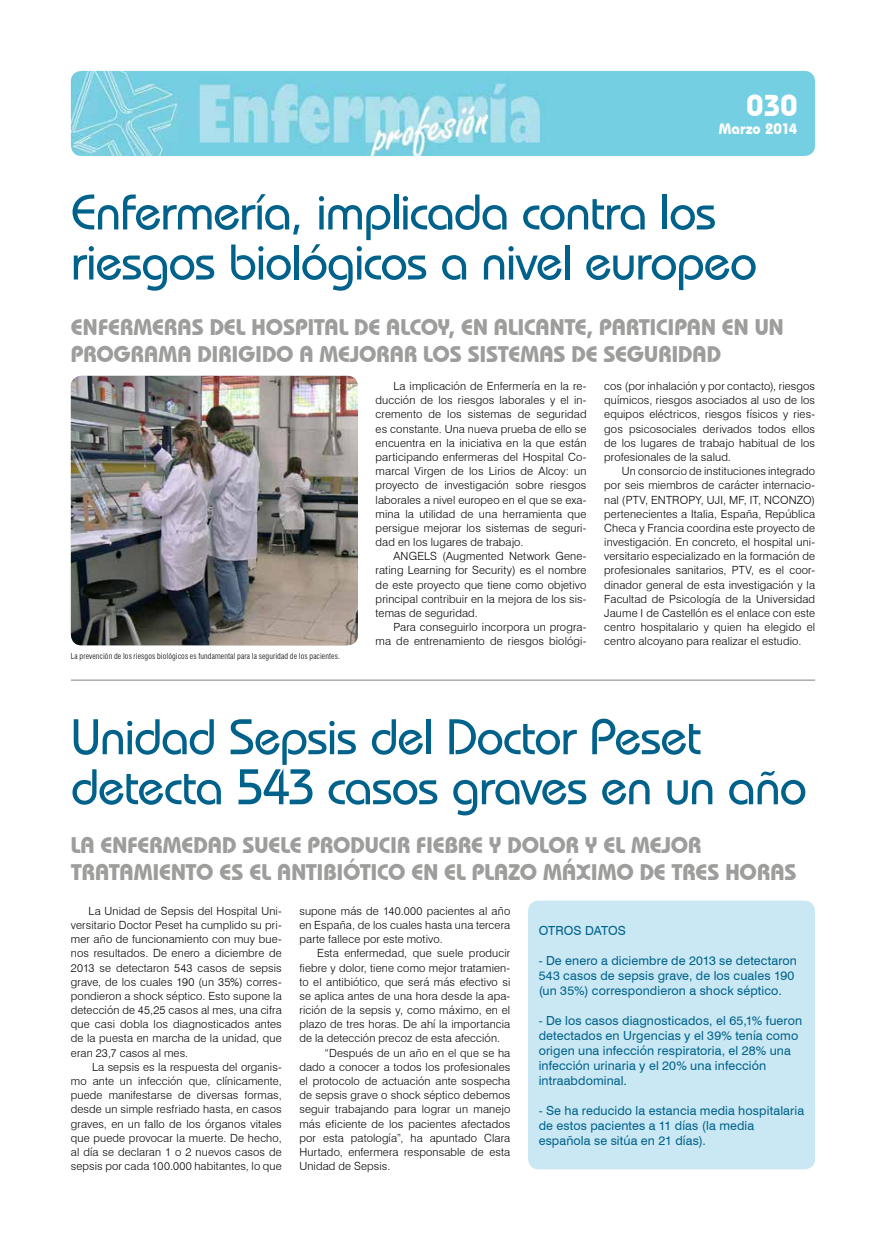
<style>
.page{position:relative;width:886px;height:1241px;background:#fff}
.page>*{position:absolute;margin:0;border:0;box-sizing:border-box;transform-origin:0 0}
.t1{font:500 50px/50px "Bauhaus IT Cby BT";letter-spacing:-.02em;color:#00628b}
.t2{font:700 30px "Bauhaus IT Cby BT";color:#fff}
.t3{font:700 22.5px/27px "Bauhaus IT Cby BT";color:#9d9d9c}
.t4{font:700 15px "Bauhaus IT Cby BT";color:#fff}
.t5{font:12.5px/15px "Swiss 721 BT";letter-spacing:.01em;color:#00628b}
.t6{font:300 11.25px/14.1px "Swiss 721 BT";letter-spacing:.01em;color:#000;text-align:justify}
.t7{font:300 condensed 8.12px "Swiss 721 BT";letter-spacing:.015em;color:#000}
</style>
<div class="page">
<img style="left:71px;top:71px;width:744px;height:85px">
<img style="left:71px;top:376px;width:287px;height:269px">
<hr style="left:71px;top:679px;width:744px;height:1px;background:#9d9d9c">
<div style="left:528px;top:900px;width:287px;height:269px;background:#cae8f3;border-radius:11px"></div>
<h2 class="t2" style="left:746px;top:87px;width:52px">030</h2>
<h3 class="t4" style="left:719px;top:119px;width:80px">Marzo 2014</h3>
<h1 class="t1" style="left:71px;top:186px;width:688px">Enfermería, implicada contra los riesgos biológicos a nivel europeo</h1>
<h3 class="t3" style="left:71px;top:314px;width:714px">ENFERMERAS DEL HOSPITAL DE ALCOY, EN ALICANTE, PARTICIPAN EN UN<br>PROGRAMA DIRIGIDO A MEJORAR LOS SISTEMAS DE SEGURIDAD</h3>
<p class="t7" style="left:71px;top:650px;width:270px">La prevención de los riesgos biológicos es fundamental para la seguridad de los pacientes.</p>
<p class="t6" style="left:376px;top:379px;width:212px;text-indent:18px">La implicación de Enfermería en la re&shy;ducción de los riesgos laborales y el in&shy;cremento de los sistemas de seguridad es constante. Una nueva prueba de ello se encuentra en la iniciativa en la que están participando enfermeras del Hospital Co&shy;marcal Virgen de los Lirios de Alcoy: un proyecto de investigación sobre riesgos laborales a nivel europeo en el que se exa&shy;mina la utilidad de una herramienta que persigue mejorar los sistemas de seguri&shy;dad en los lugares de trabajo.</p>
<p class="t6" style="left:376px;top:549px;width:212px;text-indent:18px">ANGELS (Augmented Network Gene&shy;rating Learning for Security) es el nombre de este proyecto que tiene como objetivo principal contribuir en la mejora de los sis&shy;temas de seguridad.</p>
<p class="t6" style="left:376px;top:620px;width:212px;text-align:right">Para conseguirlo incorpora un progra&shy;ma de entrenamiento de riesgos biológi-</p>
<p class="t6" style="left:604px;top:379px;width:212px">cos (por inhalación y por contacto), riesgos químicos, riesgos asociados al uso de los equipos eléctricos, riesgos físicos y ries&shy;gos psicosociales derivados todos ellos de los lugares de trabajo habitual de los profesionales de la salud.</p>
<p class="t6" style="left:604px;top:464px;width:212px;text-indent:18px">Un consorcio de instituciones integrado por seis miembros de carácter internacio&shy;nal (PTV, ENTROPY, UJI, MF, IT, NCONZO) pertenecientes a Italia, España, República Checa y Francia coordina este proyecto de investigación. En concreto, el hospital uni&shy;versitario especializado en la formación de profesionales sanitarios, PTV, es el coor&shy;dinador general de esta investigación y la Facultad de Psicología de la Universidad Jaume I de Castellón es el enlace con este centro hospitalario y quien ha elegido el centro alcoyano para realizar el estudio.</p>
<h1 class="t1" style="left:71px;top:711px;width:737px">Unidad Sepsis del Doctor Peset detecta 543 casos graves en un año</h1>
<h3 class="t3" style="left:71px;top:831px;width:727px">LA ENFERMEDAD SUELE PRODUCIR FIEBRE Y DOLOR Y EL MEJOR<br>TRATAMIENTO ES EL ANTIBIÓTICO EN EL PLAZO MÁXIMO DE TRES HORAS</h3>
<p class="t6" style="left:71px;top:903px;width:212px;text-indent:18px">La Unidad de Sepsis del Hospital Uni&shy;versitario Doctor Peset ha cumplido su pri&shy;mer año de funcionamiento con muy bue&shy;nos resultados. De enero a diciembre de 2013 se detectaron 543 casos de sepsis grave, de los cuales 190 (un 35%) corres&shy;pondieron a shock séptico. Esto supone la detección de 45,25 casos al mes, una cifra que casi dobla los diagnosticados antes de la puesta en marcha de la unidad, que eran 23,7 casos al mes.</p>
<p class="t6" style="left:71px;top:1059px;width:212px;text-indent:21px">La sepsis es la respuesta del organis&shy;mo ante un infección que, clínicamente, puede manifestarse de diversas formas, desde un simple resfriado hasta, en casos graves, en un fallo de los órganos vitales que puede provocar la muerte. De hecho, al día se declaran 1 o 2 nuevos casos de sepsis por cada 100.000 habitantes, lo que</p>
<p class="t6" style="left:299px;top:903px;width:212px">supone más de 140.000 pacientes al año en España, de los cuales hasta una tercera parte fallece por este motivo.</p>
<p class="t6" style="left:317px;top:946px;width:195px">Esta enfermedad, que suele producir</p>
<p class="t6" style="left:299px;top:960px;width:212px">fiebre y dolor, tiene como mejor tratamien-</p>
<p class="t6" style="left:299px;top:974px;width:212px">to el antibiótico, que será más efectivo si</p>
<p class="t6" style="left:299px;top:988px;width:212px">se aplica antes de una hora desde la apa-</p>
<p class="t6" style="left:299px;top:1002px;width:212px">rición de la sepsis y, como máximo, en el</p>
<p class="t6" style="left:299px;top:1016px;width:212px">plazo de tres horas. De ahí la importancia</p>
<p class="t6" style="left:299px;top:1031px;width:202px">de la detección precoz de esta afección.</p>
<p class="t6" style="left:325px;top:1045px;width:187px">“Después de un año en el que se ha</p>
<p class="t6" style="left:299px;top:1059px;width:212px">dado a conocer a todos los profesionales</p>
<p class="t6" style="left:299px;top:1073px;width:212px">el protocolo de actuación ante sospecha</p>
<p class="t6" style="left:299px;top:1087px;width:212px">de sepsis grave o shock séptico debemos</p>
<p class="t6" style="left:299px;top:1102px;width:212px">seguir trabajando para lograr un manejo</p>
<p class="t6" style="left:299px;top:1116px;width:212px">más eficiente de los pacientes afectados</p>
<p class="t6" style="left:299px;top:1130px;width:212px">por esta patología”, ha apuntado Clara</p>
<p class="t6" style="left:299px;top:1144px;width:212px">Hurtado, enfermera responsable de esta</p>
<p class="t6" style="left:299px;top:1158px;width:92px">Unidad de Sepsis.</p>
<p class="t5" style="left:539px;top:922px;width:89px">OTROS DATOS</p>
<p class="t5" style="left:539px;top:952px;width:260px">- De enero a diciembre de 2013 se detectaron<br>543 casos de sepsis grave, de los cuales 190 (un 35%) correspondieron a shock séptico.</p>
<p class="t5" style="left:539px;top:1012px;width:265px">- De los casos diagnosticados, el 65,1% fueron detectados en Urgencias y el 39% tenía como origen una infección respiratoria, el 28% una infección urinaria y el 20% una infección intraabdominal.</p>
<p class="t5" style="left:539px;top:1102px;width:267px">- Se ha reducido la estancia media hospitalaria de estos pacientes a 11 días (la media española se sitúa en 21 días).</p>
</div>
